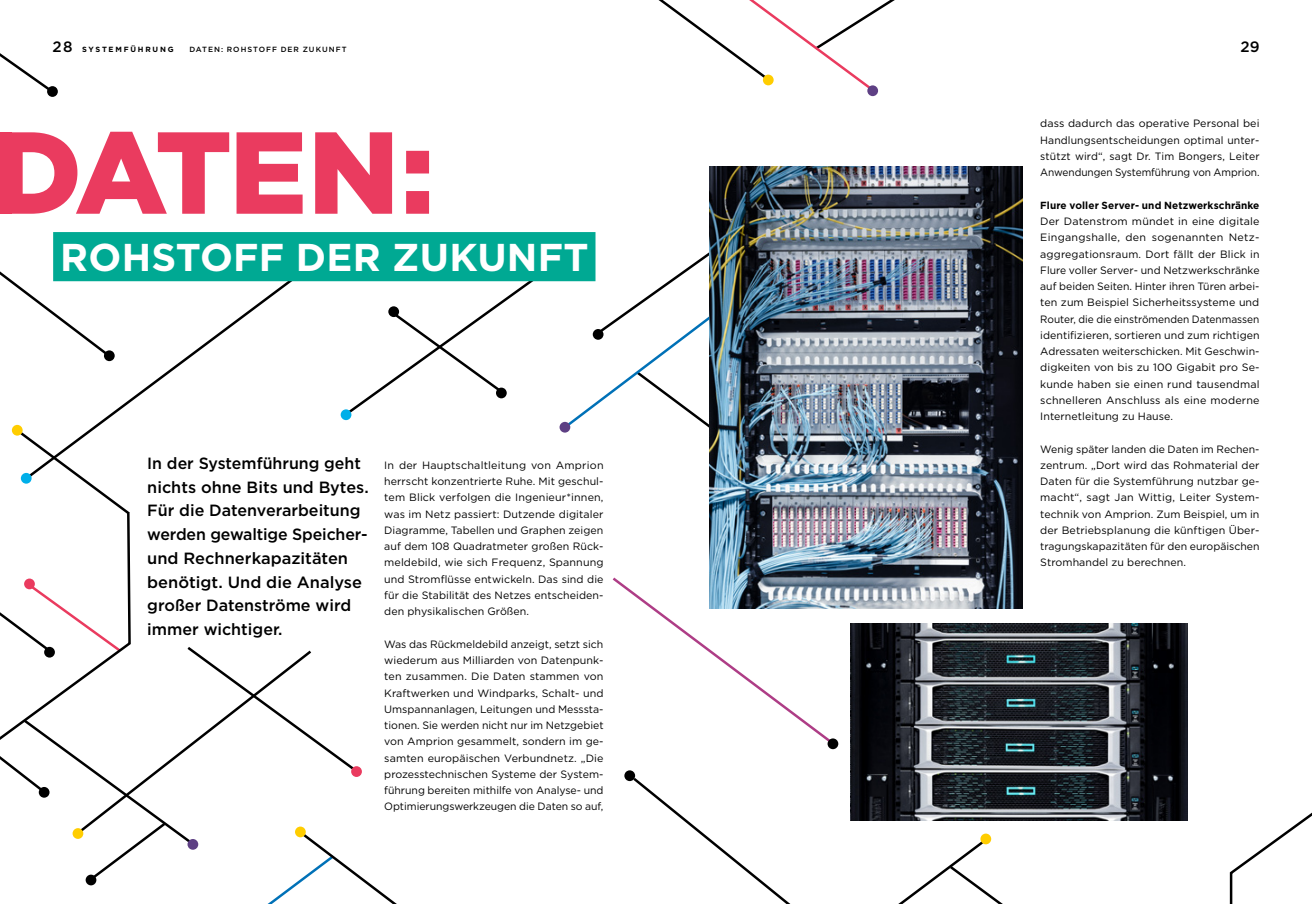
<style>
.page{position:relative;width:1312px;height:904px;background:#fff}
.page>*{position:absolute;margin:0;border:0;box-sizing:border-box;transform-origin:0 0}
.t1{font:900 116.25px "Gotham";letter-spacing:-.04em;color:#ea3b5f}
.t2{font:700 38.75px "Gotham";letter-spacing:.005em;color:#fff}
.t3{font:500 16.25px/23.8px "Gotham";color:#000}
.t4{font:500 15px "Gotham";color:#000}
.t5{font:10.62px/16.2px "Gotham";color:#000;text-align:justify}
.t6{font:700 10.25px "Gotham";letter-spacing:.01em;color:#000}
.t7{font:500 7.5px "Gotham";letter-spacing:.135em;color:#000}
.t8{font:700 7.5px "Gotham";letter-spacing:.235em;color:#000}
.s1{font-weight:500;font-size:15px}
</style>
<div class="page">
<svg style="left:564px;top:232px;width:145px;height:201px"></svg>
<svg style="left:89px;top:281px;width:224px;height:149px"></svg>
<svg style="left:0;top:53px;width:50px;height:42px"></svg>
<svg style="left:345px;top:281px;width:199px;height:135px"></svg>
<svg style="left:658px;top:0;width:237px;height:91px"></svg>
<svg style="left:630px;top:775px;width:161px;height:129px"></svg>
<svg style="left:0;top:271px;width:111px;height:87px"></svg>
<div style="left:624px;top:770px;width:11px;height:11px;background:#000;border-radius:50%"></div>
<div style="left:12px;top:425px;width:11px;height:10px;background:#ffcd00;border-radius:50%"></div>
<svg style="left:612px;top:577px;width:221px;height:164px"></svg>
<svg style="left:898px;top:838px;width:105px;height:66px"></svg>
<div style="left:980px;top:833px;width:10px;height:11px;background:#ffcd00;border-radius:50%"></div>
<div style="left:762px;top:75px;width:11px;height:10px;background:#ffcd00;border-radius:50%"></div>
<div style="left:867px;top:85px;width:10px;height:11px;background:#5e4084;border-radius:50%"></div>
<div style="left:827px;top:738px;width:11px;height:11px;background:#000;border-radius:50%"></div>
<div style="left:340px;top:409px;width:11px;height:11px;background:#00afe9;border-radius:50%"></div>
<div style="left:559px;top:422px;width:11px;height:10px;background:#5e4084;border-radius:50%"></div>
<div style="left:496px;top:387px;width:10px;height:11px;background:#000;border-radius:50%"></div>
<div style="left:592px;top:329px;width:11px;height:11px;background:#000;border-radius:50%"></div>
<div style="left:388px;top:306px;width:11px;height:11px;background:#000;border-radius:50%"></div>
<div style="left:104px;top:350px;width:11px;height:11px;background:#000;border-radius:50%"></div>
<svg style="left:1229px;top:813px;width:82px;height:91px"></svg>
<div style="left:47px;top:86px;width:11px;height:11px;background:#000;border-radius:50%"></div>
<svg style="left:0;top:430px;width:397px;height:474px"></svg>
<div style="left:295px;top:826px;width:11px;height:11px;background:#ffcd00;border-radius:50%"></div>
<img style="left:850px;top:624px;width:337px;height:196px">
<img style="left:709px;top:167px;width:313px;height:441px">
<div style="left:53px;top:232px;width:542px;height:49px;background:#00a993"></div>
<div style="left:0;top:132px;width:11px;height:82px;background:#ea3b5f"></div>
<p class="t8" style="left:52px;top:45px;width:123px"><span class="s1">28</span> SYSTEMFÜHRUNG</p>
<p class="t7" style="left:189px;top:45px;width:159px">DATEN: ROHSTOFF DER ZUKUNFT</p>
<h3 class="t4" style="left:1240px;top:37px;width:21px">29</h3>
<h1 class="t1" style="left:-7px;top:92px;width:443px">DATEN:</h1>
<h2 class="t2" style="left:60px;top:231px;width:530px">ROHSTOFF DER ZUKUNFT</h2>
<h3 class="t3" style="left:147px;top:451px;width:223px">In der Systemführung geht nichts ohne Bits und Bytes.<br>Für die Datenverarbeitung werden gewaltige Speicher&shy;und Rechnerkapazitäten benötigt. Und die Analyse großer Datenströme wird immer wichtiger.</h3>
<p class="t5" style="left:384px;top:457px;width:221px">In der Hauptschaltleitung von Amprion herrscht konzentrierte Ruhe. Mit geschul&shy;tem Blick verfolgen die Ingenieur*innen, was im Netz passiert: Dutzende digitaler Diagramme, Tabellen und Graphen zeigen auf dem 108 Quadratmeter großen Rück&shy;meldebild, wie sich Frequenz, Spannung und Stromflüsse entwickeln. Das sind die für die Stabilität des Netzes entscheiden&shy;den physikalischen Größen.</p>
<p class="t5" style="left:384px;top:635px;width:221px">Was das Rückmeldebild anzeigt, setzt sich wiederum aus Milliarden von Datenpunk&shy;ten zusammen. Die Daten stammen von Kraftwerken und Windparks, Schalt- und Umspannanlagen, Leitungen und Messsta&shy;tionen. Sie werden nicht nur im Netzgebiet von Amprion gesammelt, sondern im ge&shy;samten europäischen Verbundnetz. „Die prozesstechnischen Systeme der System&shy;führung bereiten mithilfe von Analyse- und Optimierungswerkzeugen die Daten so auf,</p>
<p class="t5" style="left:1039px;top:115px;width:221px">dass dadurch das operative Personal bei Handlungsentscheidungen optimal unter&shy;stützt wird“, sagt Dr. Tim Bongers, Leiter Anwendungen Systemführung von Amprion.</p>
<p class="t6" style="left:1039px;top:198px;width:221px">Flure voller Server- und Netzwerkschränke</p>
<p class="t5" style="left:1039px;top:213px;width:221px">Der Datenstrom mündet in eine digitale Eingangshalle, den sogenannten Netz&shy;aggregationsraum. Dort fällt der Blick in Flure voller Server- und Netzwerkschränke auf beiden Seiten. Hinter ihren Türen arbei&shy;ten zum Beispiel Sicherheitssysteme und Router, die die einströmenden Datenmassen identifizieren, sortieren und zum richtigen Adressaten weiterschicken. Mit Geschwin&shy;digkeiten von bis zu 100 Gigabit pro Se&shy;kunde haben sie einen rund tausendmal schnelleren Anschluss als eine moderne Internetleitung zu Hause.</p>
<p class="t5" style="left:1039px;top:440px;width:221px">Wenig später landen die Daten im Rechen&shy;zentrum. „Dort wird das Rohmaterial der Daten für die Systemführung nutzbar ge&shy;macht“, sagt Jan Wittig, Leiter System&shy;technik von Amprion. Zum Beispiel, um in der Betriebsplanung die künftigen Über&shy;tragungskapazitäten für den europäischen Stromhandel zu berechnen.</p>
</div>
